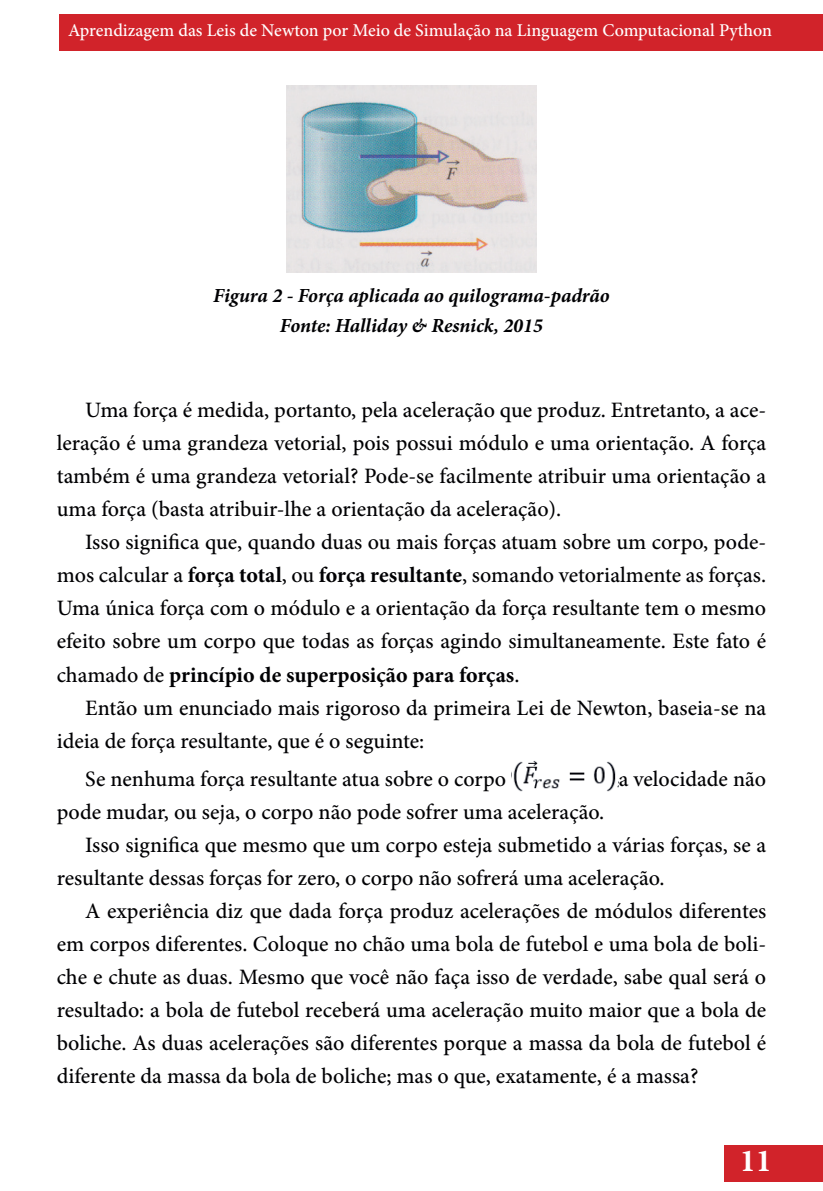
<style>
.page{position:relative;width:823px;height:1191px;background:#fff}
.page>*{position:absolute;margin:0;border:0;box-sizing:border-box;transform-origin:0 0}
.t1{font:700 32px "Minion Pro";color:#fff}
.t2{font:500 22px/33px "Minion Pro";color:#000003;text-align:justify}
.t3{font:italic 700 20px/30px "Minion Pro";letter-spacing:-.005em;color:#000003;text-align:center}
.t4{font:500 18px "Minion Pro";color:#fff}
.s1{font-weight:700}
</style>
<div class="page">
<div style="left:60px;top:14px;width:762px;height:37px;background:#d1232a"></div>
<div style="left:723px;top:1145px;width:99px;height:37px;background:#d1232a"></div>
<img style="left:286px;top:85px;width:250px;height:187px">
<img style="left:511px;top:760px;width:107px;height:32px">
<p class="t4" style="left:68px;top:18px;width:705px">Aprendizagem das Leis de Newton por Meio de Simulação na Linguagem Computacional Python</p>
<p class="t3" style="left:213px;top:281px;width:398px">Figura 2 - Força aplicada ao quilograma-padrão<br>Fonte: Halliday &amp; Resnick, 2015</p>
<p class="t2" style="left:57px;top:394px;width:710px;text-indent:28px">Uma força é medida, portanto, pela aceleração que produz. Entretanto, a ace&shy;leração é uma grandeza vetorial, pois possui módulo e uma orientação. A força também é uma grandeza vetorial? Pode-se facilmente atribuir uma orientação a uma força (basta atribuir-lhe a orientação da aceleração).</p>
<p class="t2" style="left:57px;top:526px;width:710px;text-indent:28px">Isso significa que, quando duas ou mais forças atuam sobre um corpo, pode&shy;mos calcular a <span class="s1">força total</span>, ou <span class="s1">força resultante</span>, somando vetorialmente as forças.<br>Uma única força com o módulo e a orientação da força resultante tem o mesmo efeito sobre um corpo que todas as forças agindo simultaneamente. Este fato é chamado de <span class="s1">princípio de superposição para forças</span>.</p>
<p class="t2" style="left:57px;top:691px;width:710px;text-indent:28px">Então um enunciado mais rigoroso da primeira Lei de Newton, baseia-se na ideia de força resultante, que é o seguinte:</p>
<p class="t2" style="left:85px;top:762px;width:422px">Se nenhuma força resultante atua sobre o corpo</p>
<p class="t2" style="left:618px;top:762px;width:149px">a velocidade não</p>
<p class="t2" style="left:57px;top:795px;width:548px">pode mudar, ou seja, o corpo não pode sofrer uma aceleração.</p>
<p class="t2" style="left:85px;top:828px;width:682px">Isso significa que mesmo que um corpo esteja submetido a várias forças, se a</p>
<p class="t2" style="left:57px;top:861px;width:609px">resultante dessas forças for zero, o corpo não sofrerá uma aceleração.</p>
<p class="t2" style="left:85px;top:894px;width:682px">A experiência diz que dada força produz acelerações de módulos diferentes</p>
<p class="t2" style="left:57px;top:927px;width:710px">em corpos diferentes. Coloque no chão uma bola de futebol e uma bola de boli-</p>
<p class="t2" style="left:57px;top:960px;width:710px">che e chute as duas. Mesmo que você não faça isso de verdade, sabe qual será o</p>
<p class="t2" style="left:57px;top:993px;width:710px">resultado: a bola de futebol receberá uma aceleração muito maior que a bola de</p>
<p class="t2" style="left:57px;top:1026px;width:710px">boliche. As duas acelerações são diferentes porque a massa da bola de futebol é</p>
<p class="t2" style="left:57px;top:1059px;width:642px">diferente da massa da bola de boliche; mas o que, exatamente, é a massa?</p>
<h1 class="t1" style="left:739px;top:1138px;width:33px">11</h1>
</div>
